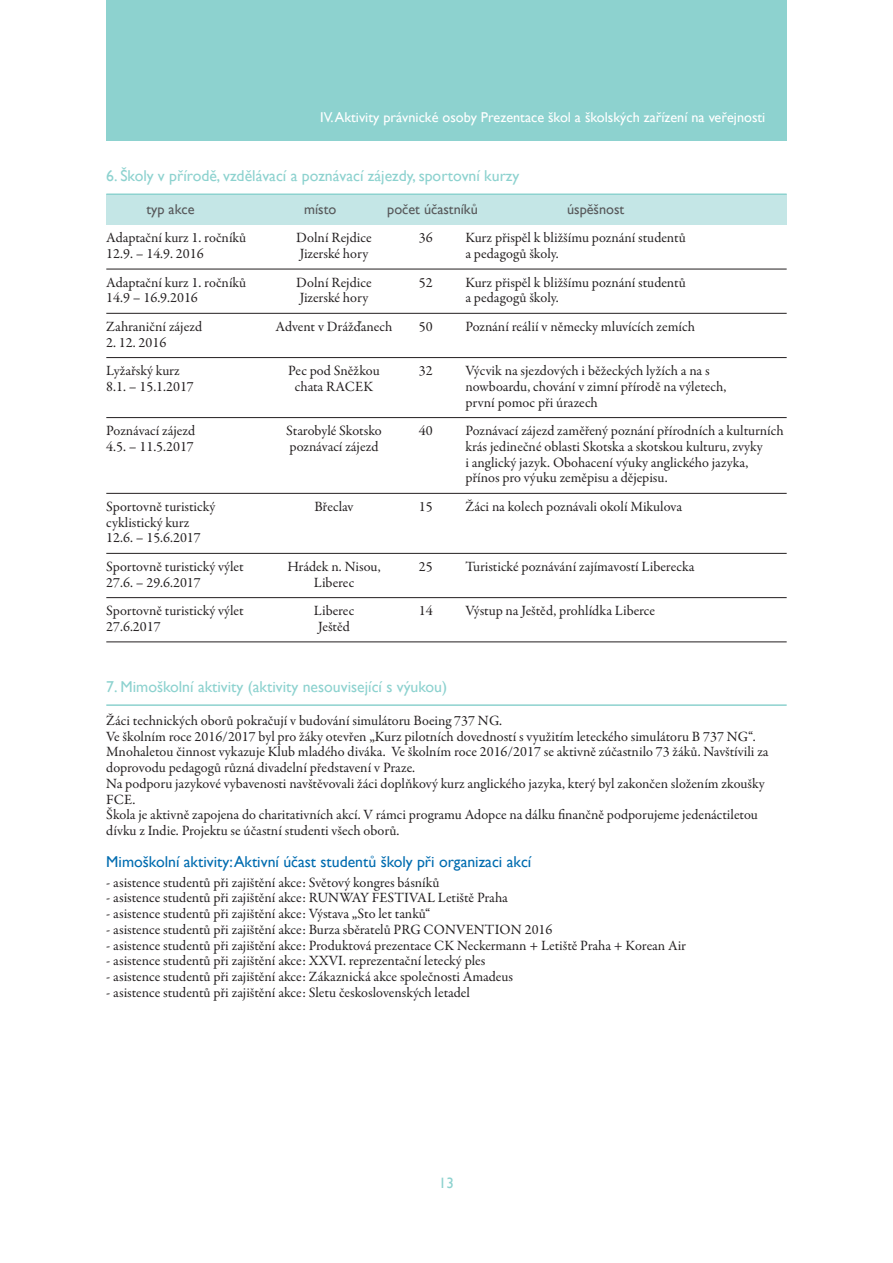
<style>
.page{position:relative;width:893px;height:1263px;background:#fff}
.page>*{position:absolute;margin:0;border:0;box-sizing:border-box;transform-origin:0 0}
.t1{font:15.75px "Gill Sans";color:#8dd2cf}
.t2{font:15.75px "Gill Sans";color:#006cb0}
.t3{font:15px "Gill Sans";color:#8dd2cf}
.t4{font:14.25px/15.8px "Garamond Premr Pro";color:#231f20}
.t5{font:14.25px "Gill Sans";color:#fff}
.t6{font:14.25px "Gill Sans";color:#57585a}
</style>
<div class="page">
<div style="left:106px;top:194px;width:681px;height:31px;background:#c4e6e6"></div>
<hr style="left:106px;top:193px;width:681px;height:2px;background:#8dd2cf">
<hr style="left:106px;top:269px;width:681px;height:1px;background:#231f20">
<hr style="left:106px;top:313px;width:681px;height:1px;background:#231f20">
<hr style="left:106px;top:357px;width:681px;height:1px;background:#231f20">
<hr style="left:106px;top:417px;width:681px;height:1px;background:#231f20">
<hr style="left:106px;top:493px;width:681px;height:1px;background:#231f20">
<hr style="left:106px;top:553px;width:681px;height:1px;background:#231f20">
<hr style="left:106px;top:597px;width:681px;height:1px;background:#231f20">
<hr style="left:106px;top:642px;width:681px;height:1px;background:#231f20">
<hr style="left:106px;top:704px;width:681px;height:2px;background:#8dd2cf">
<div style="left:106px;top:0;width:681px;height:140px;background:#8dd2cf"></div>
<p class="t5" style="left:320px;top:109px;width:447px">IV.Aktivity právnické osoby Prezentace škol a školských zařízení na veřejnosti</p>
<p class="t1" style="left:106px;top:166px;width:415px">6. Školy v přírodě, vzdělávací a poznávací zájezdy, sportovní kurzy</p>
<p class="t6" style="left:147px;top:200px;width:50px">typ akce</p>
<p class="t6" style="left:304px;top:200px;width:34px">místo</p>
<p class="t6" style="left:387px;top:200px;width:92px">počet účastníků</p>
<p class="t6" style="left:567px;top:200px;width:59px">úspěšnost</p>
<p class="t4" style="left:106px;top:231px;width:141px">Adaptační kurz 1. ročníků</p>
<p class="t4" style="left:296px;top:231px;width:77px">Dolní Rejdice</p>
<p class="t4" style="left:419px;top:231px;width:15px">36</p>
<p class="t4" style="left:465px;top:231px;width:222px">Kurz přispěl k bližšímu poznání studentů</p>
<p class="t4" style="left:106px;top:247px;width:99px">12.9. – 14.9. 2016</p>
<p class="t4" style="left:300px;top:247px;width:70px">Jizerské hory</p>
<p class="t4" style="left:465px;top:247px;width:95px">a pedagogů školy.</p>
<p class="t4" style="left:106px;top:275px;width:141px">Adaptační kurz 1. ročníků</p>
<p class="t4" style="left:296px;top:275px;width:77px">Dolní Rejdice</p>
<p class="t4" style="left:419px;top:275px;width:15px">52</p>
<p class="t4" style="left:465px;top:275px;width:222px">Kurz přispěl k bližšímu poznání studentů</p>
<p class="t4" style="left:106px;top:291px;width:93px">14.9 – 16.9.2016</p>
<p class="t4" style="left:300px;top:291px;width:70px">Jizerské hory</p>
<p class="t4" style="left:465px;top:291px;width:95px">a pedagogů školy.</p>
<p class="t4" style="left:106px;top:320px;width:97px">Zahraniční zájezd</p>
<p class="t4" style="left:276px;top:320px;width:118px">Advent v Drážďanech</p>
<p class="t4" style="left:419px;top:320px;width:15px">50</p>
<p class="t4" style="left:465px;top:320px;width:231px">Poznání reálií v německy mluvících zemích</p>
<p class="t4" style="left:106px;top:329px;width:75px;line-height:28.5px">2. 12. 2016<br>Lyžařský kurz</p>
<p class="t4" style="left:288px;top:364px;width:93px">Pec pod Sněžkou</p>
<p class="t4" style="left:419px;top:364px;width:15px">32</p>
<p class="t4" style="left:465px;top:364px;width:246px">Výcvik na sjezdových i běžeckých lyžích a na s</p>
<p class="t4" style="left:106px;top:380px;width:89px">8.1. – 15.1.2017</p>
<p class="t4" style="left:295px;top:380px;width:80px">chata RACEK</p>
<p class="t4" style="left:465px;top:380px;width:262px">nowboardu, chování v zimní přírodě na výletech, první pomoc při úrazech</p>
<p class="t4" style="left:106px;top:424px;width:91px">Poznávací zájezd</p>
<p class="t4" style="left:286px;top:424px;width:97px">Starobylé Skotsko</p>
<p class="t4" style="left:419px;top:424px;width:15px">40</p>
<p class="t4" style="left:465px;top:424px;width:320px">Poznávací zájezd zaměřený poznání přírodních a kulturních</p>
<p class="t4" style="left:106px;top:440px;width:89px">4.5. – 11.5.2017</p>
<p class="t4" style="left:290px;top:440px;width:90px">poznávací zájezd</p>
<p class="t4" style="left:465px;top:440px;width:299px">krás jedinečné oblasti Skotska a skotskou kulturu, zvyky i anglický jazyk. Obohacení výuky anglického jazyka, přínos pro výuku zeměpisu a dějepisu.</p>
<p class="t4" style="left:106px;top:500px;width:110px">Sportovně turistický</p>
<p class="t4" style="left:314px;top:500px;width:41px">Břeclav</p>
<p class="t4" style="left:419px;top:500px;width:15px">15</p>
<p class="t4" style="left:465px;top:500px;width:218px">Žáci na kolech poznávali okolí Mikulova</p>
<p class="t4" style="left:106px;top:515px;width:96px">cyklistický kurz<br>12.6. – 15.6.2017</p>
<p class="t4" style="left:106px;top:560px;width:139px">Sportovně turistický výlet</p>
<p class="t4" style="left:287px;top:560px;width:95px">Hrádek n. Nisou,</p>
<p class="t4" style="left:419px;top:560px;width:15px">25</p>
<p class="t4" style="left:465px;top:560px;width:231px">Turistické poznávání zajímavostí Liberecka</p>
<p class="t4" style="left:106px;top:575px;width:96px">27.6. – 29.6.2017</p>
<p class="t4" style="left:314px;top:575px;width:42px">Liberec</p>
<p class="t4" style="left:106px;top:604px;width:139px">Sportovně turistický výlet</p>
<p class="t4" style="left:314px;top:604px;width:42px">Liberec</p>
<p class="t4" style="left:419px;top:604px;width:15px">14</p>
<p class="t4" style="left:465px;top:604px;width:191px">Výstup na Ještěd, prohlídka Liberce</p>
<p class="t4" style="left:106px;top:620px;width:56px">27.6.2017</p>
<p class="t4" style="left:318px;top:620px;width:33px">Ještěd</p>
<p class="t1" style="left:106px;top:677px;width:342px">7. Mimoškolní aktivity (aktivity nesouvisející s výukou)</p>
<p class="t4" style="left:106px;top:714px;width:664px">Žáci technických oborů pokračují v budování simulátoru Boeing 737 NG.<br>Ve školním roce 2016/2017 byl pro žáky otevřen „Kurz pilotních dovedností s využitím leteckého simulátoru B 737 NG“.<br>Mnohaletou činnost vykazuje Klub mladého diváka. Ve školním roce 2016/2017 se aktivně zúčastnilo 73 žáků. Navštívili za doprovodu pedagogů různá divadelní představení v Praze.<br>Na podporu jazykové vybavenosti navštěvovali žáci doplňkový kurz anglického jazyka, který byl zakončen složením zkoušky FCE.<br>Škola je aktivně zapojena do charitativních akcí. V rámci programu Adopce na dálku finančně podporujeme jedenáctiletou dívku z Indie. Projektu se účastní studenti všech oborů.</p>
<p class="t2" style="left:106px;top:852px;width:427px">Mimoškolní aktivity:Aktivní účast studentů školy při organizaci akcí</p>
<p class="t4" style="left:106px;top:875px;width:335px">- asistence studentů při zajištění akce: Světový kongres básníků</p>
<p class="t4" style="left:106px;top:891px;width:403px">- asistence studentů při zajištění akce: RUNWAY FESTIVAL Letiště Praha</p>
<p class="t4" style="left:106px;top:907px;width:326px">- asistence studentů při zajištění akce: Výstava „Sto let tanků“</p>
<p class="t4" style="left:106px;top:923px;width:448px">- asistence studentů při zajištění akce: Burza sběratelů PRG CONVENTION 2016</p>
<p class="t4" style="left:106px;top:938px;width:581px">- asistence studentů při zajištění akce: Produktová prezentace CK Neckermann + Letiště Praha + Korean Air</p>
<p class="t4" style="left:106px;top:954px;width:381px">- asistence studentů při zajištění akce: XXVI. reprezentační letecký ples</p>
<p class="t4" style="left:106px;top:970px;width:408px">- asistence studentů při zajištění akce: Zákaznická akce společnosti Amadeus</p>
<p class="t4" style="left:106px;top:986px;width:365px">- asistence studentů při zajištění akce: Sletu československých letadel</p>
<p class="t3" style="left:439px;top:1174px;width:16px">13</p>
</div>
